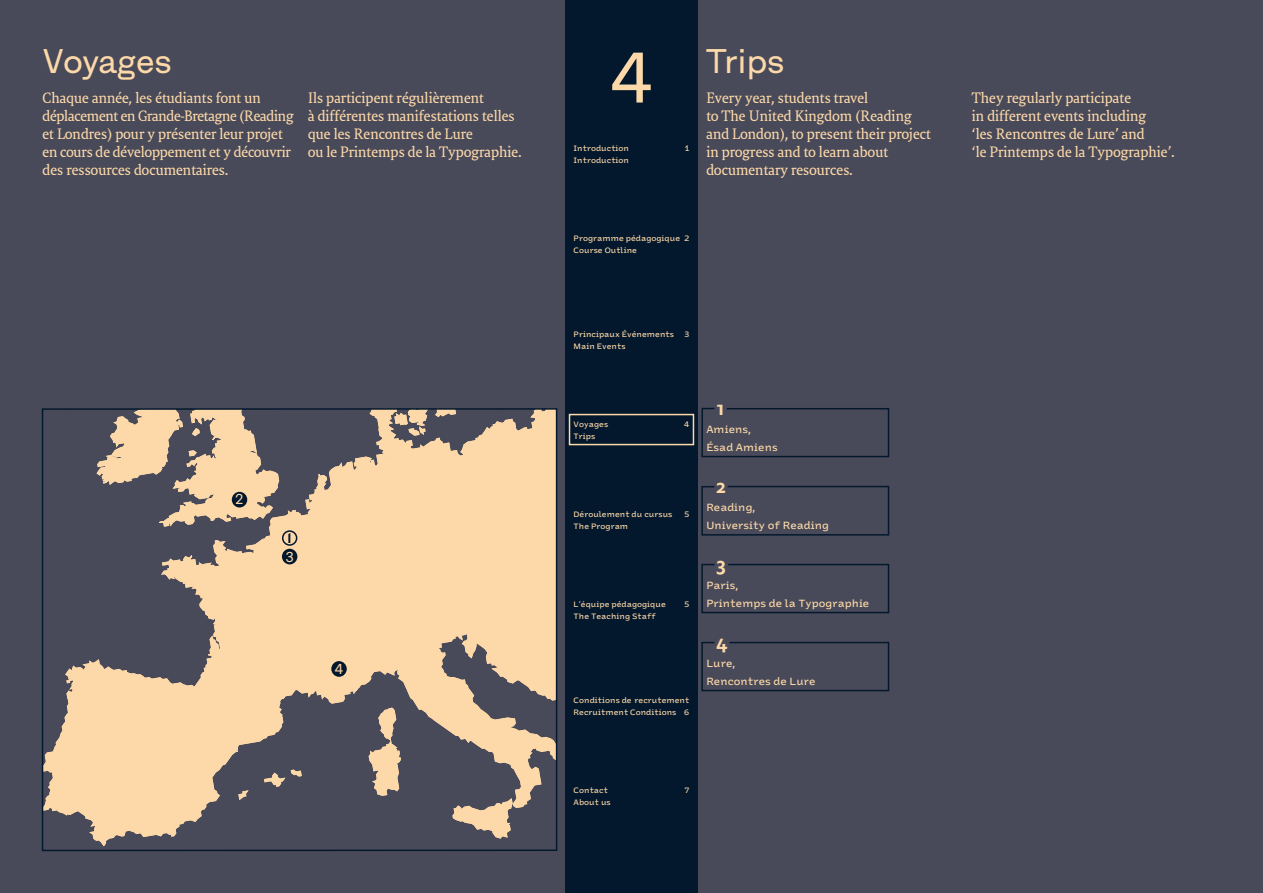
<style>
.page{position:relative;width:1263px;height:893px;background:#fff}
.page>*{position:absolute;margin:0;border:0;box-sizing:border-box;transform-origin:0 0}
.t1{font:75px "Welfare Grot";color:#fdd9a9}
.t2{font:36px "Welfare Grot";color:#fdd9a9}
.t3{font:700 18px "Safar";color:#fdd9a9}
.t4{font:15.15px "Welfare Grot";color:#fdd9a9}
.t5{font:700 15.15px "Welfare Grot";color:#04182d}
.t6{font:15px/18px "Neel Serif";color:#fdd9a9}
.t7{font:12px/18px "Tiga Micro";color:#fdd9a9}
.t8{font:9px/12px "Tiga Micro";color:#fdd9a9}
</style>
<div class="page">
<div style="left:0;top:0;width:565px;height:893px;background:#494a59"></div>
<div style="left:698px;top:0;width:565px;height:893px;background:#494a59"></div>
<div style="left:565px;top:0;width:133px;height:893px;background:#04182d"></div>
<svg style="left:45px;top:411px;width:509px;height:435px"></svg>
<div style="left:42px;top:408px;width:515px;height:443px;border:2px solid #04182d"></div>
<div style="left:232px;top:492px;width:15px;height:15px;background:#04182d;border-radius:50%"></div>
<div style="left:282px;top:549px;width:15px;height:15px;background:#04182d;border-radius:50%"></div>
<div style="left:282px;top:530px;width:15px;height:16px;border:2px solid #04182d;border-radius:50%"></div>
<div style="left:331px;top:661px;width:16px;height:16px;background:#04182d;border-radius:50%"></div>
<div style="left:569px;top:414px;width:125px;height:31px;border:2px solid #fdd9a9"></div>
<svg style="left:701px;top:407px;width:189px;height:51px"></svg>
<svg style="left:701px;top:485px;width:189px;height:51px"></svg>
<svg style="left:701px;top:563px;width:189px;height:51px"></svg>
<svg style="left:701px;top:641px;width:189px;height:51px"></svg>
<h2 class="t2" style="left:43px;top:40px;width:131px">Voyages</h2>
<p class="t6" style="left:43px;top:88px;width:253px">Chaque année, les étudiants font un déplacement en Grande-Bretagne (Reading et Londres) pour y présenter leur projet en cours de développement et y découvrir des ressources documentaires.</p>
<h2 class="t2" style="left:706px;top:40px;width:80px">Trips</h2>
<p class="t6" style="left:706px;top:88px;width:226px">Every year, students travel<br>to The United Kingdom (Reading and London), to present their project in progress and to learn about documentary resources.</p>
<h1 class="t1" style="left:609px;top:34px;width:46px">4</h1>
<p class="t6" style="left:308px;top:88px;width:215px">Ils participent régulièrement<br>à différentes manifestations telles que les Rencontres de Lure<br>ou le Printemps de la Typographie.</p>
<p class="t6" style="left:972px;top:88px;width:204px">They regularly participate<br>in different events including<br>‘les Rencontres de Lure’ and<br>‘le Printemps de la Typographie’.</p>
<p class="t8" style="left:574px;top:141px;width:57px">Introduction</p>
<p class="t8" style="left:685px;top:141px;width:6px">1</p>
<p class="t8" style="left:574px;top:153px;width:57px">Introduction</p>
<p class="t8" style="left:574px;top:231px;width:117px">Programme pédagogique 2<br>Course Outline</p>
<p class="t4" style="left:235px;top:490px;width:11px">2</p>
<p class="t5" style="left:287px;top:529px;width:6px">1</p>
<p class="t4" style="left:285px;top:548px;width:11px">3</p>
<p class="t4" style="left:334px;top:660px;width:11px">4</p>
<p class="t8" style="left:574px;top:327px;width:117px">Principaux Événements 3</p>
<p class="t8" style="left:574px;top:339px;width:54px">Main Events</p>
<p class="t8" style="left:574px;top:417px;width:36px">Voyages</p>
<p class="t8" style="left:684px;top:417px;width:7px">4</p>
<p class="t8" style="left:574px;top:429px;width:23px">Trips</p>
<p class="t8" style="left:574px;top:507px;width:100px">Déroulement du cursus</p>
<p class="t8" style="left:684px;top:507px;width:6px">5</p>
<p class="t8" style="left:574px;top:519px;width:56px">The Program</p>
<p class="t8" style="left:574px;top:597px;width:94px">L’équipe pédagogique</p>
<p class="t8" style="left:684px;top:597px;width:6px">5</p>
<p class="t8" style="left:574px;top:609px;width:83px">The Teaching Staff</p>
<p class="t8" style="left:574px;top:693px;width:117px">Conditions de recrutement<br>Recruitment Conditions 6</p>
<p class="t3" style="left:716px;top:398px;width:10px">1</p>
<p class="t7" style="left:706px;top:419px;width:73px">Amiens,<br>Ésad Amiens</p>
<p class="t3" style="left:716px;top:476px;width:12px">2</p>
<p class="t7" style="left:706px;top:497px;width:124px">Reading,<br>University of Reading</p>
<p class="t3" style="left:716px;top:554px;width:12px">3</p>
<p class="t7" style="left:706px;top:575px;width:164px">Paris,<br>Printemps de la Typographie</p>
<p class="t3" style="left:716px;top:632px;width:14px">4</p>
<p class="t7" style="left:706px;top:653px;width:111px">Lure,<br>Rencontres de Lure</p>
<p class="t8" style="left:574px;top:783px;width:36px">Contact</p>
<p class="t8" style="left:684px;top:783px;width:7px">7</p>
<p class="t8" style="left:574px;top:795px;width:39px">About us</p>
</div>
